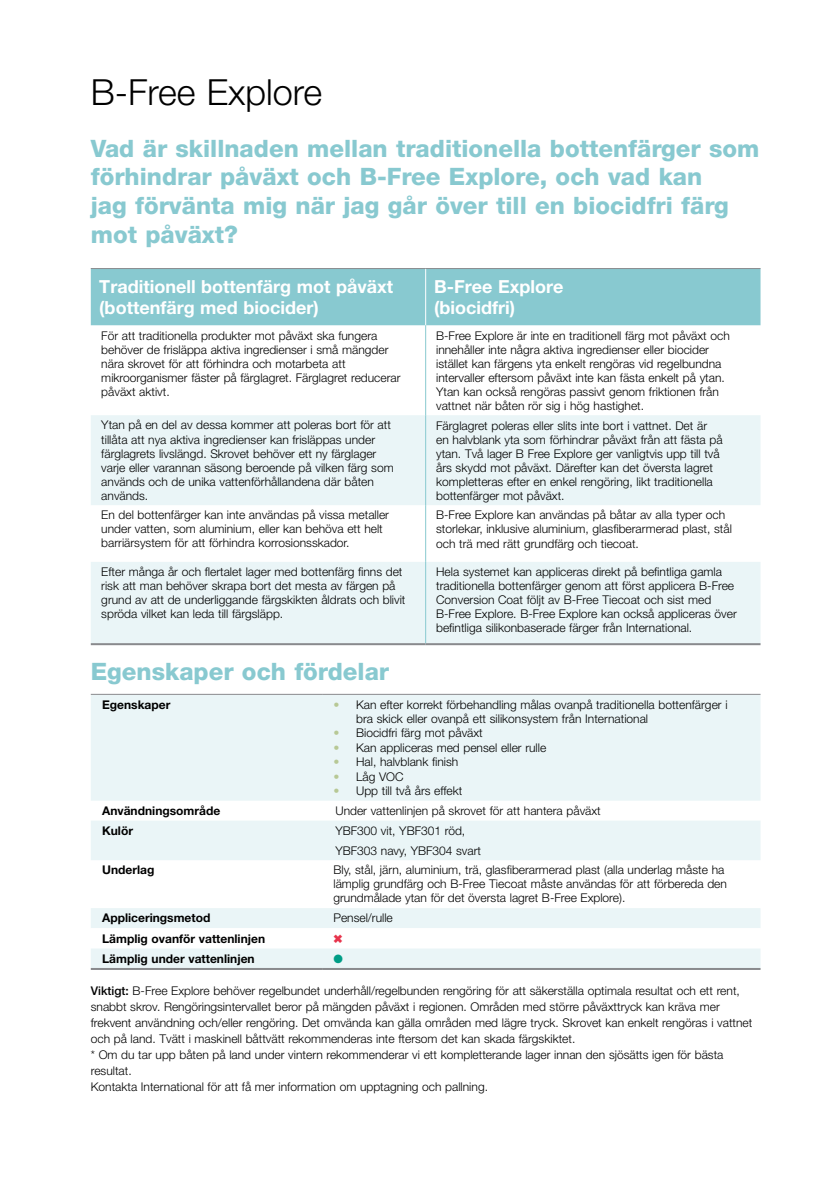
<style>
.page{position:relative;width:840px;height:1191px;background:#fff}
.page>*{position:absolute;margin:0;border:0;box-sizing:border-box;transform-origin:0 0}
.t1{font:300 36px "Helvetica Neue LT Pro";color:#000}
.t2{font:800 24px/28.8px "Helvetica Neue LT Pro";color:#88c9d0}
.t3{font:700 18px/21px "Helvetica Neue LT Pro";color:#fff}
.t4{font:300 12px/14px "Helvetica Neue LT Pro";color:#000}
.t5{font:700 12px "Helvetica Neue LT Pro";color:#000}
.t6{font:12px "Zapf Dingbats ITC";color:#009d86}
.s1{color:#b7c895}
.s2{font-weight:500}
</style>
<div class="page">
<div style="left:91px;top:269px;width:669px;height:56px;background:#88c9d0"></div>
<svg style="left:91px;top:415px;width:669px;height:228px;fill:#eaf5f7"></svg>
<hr style="left:91px;top:268px;width:334px;height:1px;background:#898a8d">
<hr style="left:425px;top:268px;width:335px;height:1px;background:#898a8d">
<hr style="left:91px;top:643px;width:334px;height:2px;background:#898a8d">
<hr style="left:425px;top:643px;width:335px;height:2px;background:#898a8d">
<hr style="left:425px;top:269px;width:1px;height:56px;background:#fff">
<hr style="left:425px;top:325px;width:1px;height:90px;background:#88c9d0">
<hr style="left:425px;top:415px;width:1px;height:90px;background:#88c9d0">
<hr style="left:425px;top:505px;width:1px;height:57px;background:#88c9d0">
<hr style="left:425px;top:562px;width:1px;height:81px;background:#88c9d0">
<svg style="left:91px;top:695px;width:669px;height:273px;fill:#eaf5f7"></svg>
<hr style="left:91px;top:694px;width:231px;height:1px;background:#898a8d">
<hr style="left:322px;top:694px;width:438px;height:1px;background:#898a8d">
<hr style="left:91px;top:968px;width:231px;height:2px;background:#898a8d">
<hr style="left:322px;top:968px;width:438px;height:2px;background:#898a8d">
<svg style="left:333px;top:934px;width:9px;height:8px"></svg>
<h1 class="t1" style="left:91px;top:70px;width:233px">B‑Free Explore</h1>
<h2 class="t2" style="left:91px;top:134px;width:669px">Vad är skillnaden mellan traditionella bottenfärger som förhindrar påväxt och B‑Free Explore, och vad kan<br>jag förvänta mig när jag går över till en biocidfri färg mot påväxt?</h2>
<h3 class="t3" style="left:99px;top:275px;width:295px">Traditionell bottenfärg mot påväxt (bottenfärg med biocider)</h3>
<h3 class="t3" style="left:434px;top:275px;width:131px">B‑Free Explore (biocidfri)</h3>
<p class="t4" style="left:101px;top:328px;width:300px">För att traditionella produkter mot påväxt ska fungera behöver de frisläppa aktiva ingredienser i små mängder nära skrovet för att förhindra och motarbeta att mikroorganismer fäster på färglagret. Färglagret reducerar påväxt aktivt.</p>
<p class="t4" style="left:436px;top:328px;width:295px">B‑Free Explore är inte en traditionell färg mot påväxt och innehåller inte några aktiva ingredienser eller biocider istället kan färgens yta enkelt rengöras vid regelbundna intervaller eftersom påväxt inte kan fästa enkelt på ytan.<br>Ytan kan också rengöras passivt genom friktionen från vattnet när båten rör sig i hög hastighet.</p>
<p class="t4" style="left:101px;top:418px;width:294px">Ytan på en del av dessa kommer att poleras bort för att tillåta att nya aktiva ingredienser kan frisläppas under färglagrets livslängd. Skrovet behöver ett ny färglager varje eller varannan säsong beroende på vilken färg som används och de unika vattenförhållandena där båten används.</p>
<p class="t4" style="left:436px;top:418px;width:288px">Färglagret poleras eller slits inte bort i vattnet. Det är en halvblank yta som förhindrar påväxt från att fästa på ytan. Två lager B Free Explore ger vanligtvis upp till två års skydd mot påväxt. Därefter kan det översta lagret kompletteras efter en enkel rengöring, likt traditionella bottenfärger mot påväxt.</p>
<p class="t4" style="left:101px;top:508px;width:289px">En del bottenfärger kan inte användas på vissa metaller under vatten, som aluminium, eller kan behöva ett helt barriärsystem för att förhindra korrosionsskador.</p>
<p class="t4" style="left:436px;top:508px;width:297px">B‑Free Explore kan användas på båtar av alla typer och storlekar, inklusive aluminium, glasfiberarmerad plast, stål och trä med rätt grundfärg och tiecoat.</p>
<p class="t4" style="left:101px;top:564px;width:305px">Efter många år och flertalet lager med bottenfärg finns det risk att man behöver skrapa bort det mesta av färgen på grund av att de underliggande färgskikten åldrats och blivit spröda vilket kan leda till färgsläpp.</p>
<p class="t4" style="left:436px;top:564px;width:302px">Hela systemet kan appliceras direkt på befintliga gamla traditionella bottenfärger genom att först applicera B‑Free Conversion Coat följt av B‑Free Tiecoat och sist med B‑Free Explore. B‑Free Explore kan också appliceras över befintliga silikonbaserade färger från International.</p>
<h2 class="t2" style="left:91px;top:657px;width:300px">Egenskaper och fördelar</h2>
<p class="t5" style="left:102px;top:697px;width:70px">Egenskaper</p>
<p class="t4" style="left:356px;top:697px;width:373px;text-indent:-23px"><span class="s1">•</span> Kan efter korrekt förbehandling målas ovanpå traditionella bottenfärger i bra skick eller ovanpå ett silikonsystem från International</p>
<p class="t4" style="left:333px;top:726px;width:151px"><span class="s1">•</span> Biocidfri färg mot påväxt</p>
<p class="t4" style="left:333px;top:740px;width:214px"><span class="s1">•</span> Kan appliceras med pensel eller rulle</p>
<p class="t4" style="left:333px;top:754px;width:126px"><span class="s1">•</span> Hal, halvblank finish</p>
<p class="t4" style="left:333px;top:769px;width:72px"><span class="s1">•</span> Låg VOC</p>
<p class="t4" style="left:333px;top:783px;width:130px"><span class="s1">•</span> Upp till två års effekt</p>
<p class="t5" style="left:102px;top:803px;width:119px">Användningsområde</p>
<p class="t4" style="left:335px;top:803px;width:267px">Under vattenlinjen på skrovet för att hantera påväxt</p>
<p class="t5" style="left:102px;top:823px;width:32px">Kulör</p>
<p class="t4" style="left:335px;top:820px;width:147px;line-height:19.6px">YBF300 vit, YBF301 röd,<br>YBF303 navy, YBF304 svart</p>
<p class="t5" style="left:102px;top:862px;width:54px">Underlag</p>
<p class="t4" style="left:333px;top:863px;width:395px">Bly, stål, järn, aluminium, trä, glasfiberarmerad plast (alla underlag måste ha lämplig grundfärg och B-Free Tiecoat måste användas för att förbereda den grundmålade ytan för det översta lagret B‑Free Explore).</p>
<p class="t5" style="left:102px;top:910px;width:110px">Appliceringsmetod</p>
<p class="t4" style="left:333px;top:911px;width:61px">Pensel/rulle</p>
<p class="t5" style="left:102px;top:931px;width:164px">Lämplig ovanför vattenlinjen</p>
<p class="t5" style="left:102px;top:951px;width:154px">Lämplig under vattenlinjen</p>
<p class="t6" style="left:333px;top:953px;width:11px">●</p>
<p class="t4" style="left:91px;top:982px;width:662px;line-height:16px"><span class="s2">Viktigt:</span> B‑Free Explore behöver regelbundet underhåll/regelbunden rengöring för att säkerställa optimala resultat och ett rent, snabbt skrov. Rengöringsintervallet beror på mängden påväxt i regionen. Områden med större påväxttryck kan kräva mer frekvent användning och/eller rengöring. Det omvända kan gälla områden med lägre tryck. Skrovet kan enkelt rengöras i vattnet och på land. Tvätt i maskinell båttvätt rekommenderas inte ftersom det kan skada färgskiktet.<br>* Om du tar upp båten på land under vintern rekommenderar vi ett kompletterande lager innan den sjösätts igen för bästa resultat.<br>Kontakta International för att få mer information om upptagning och pallning.</p>
</div>
